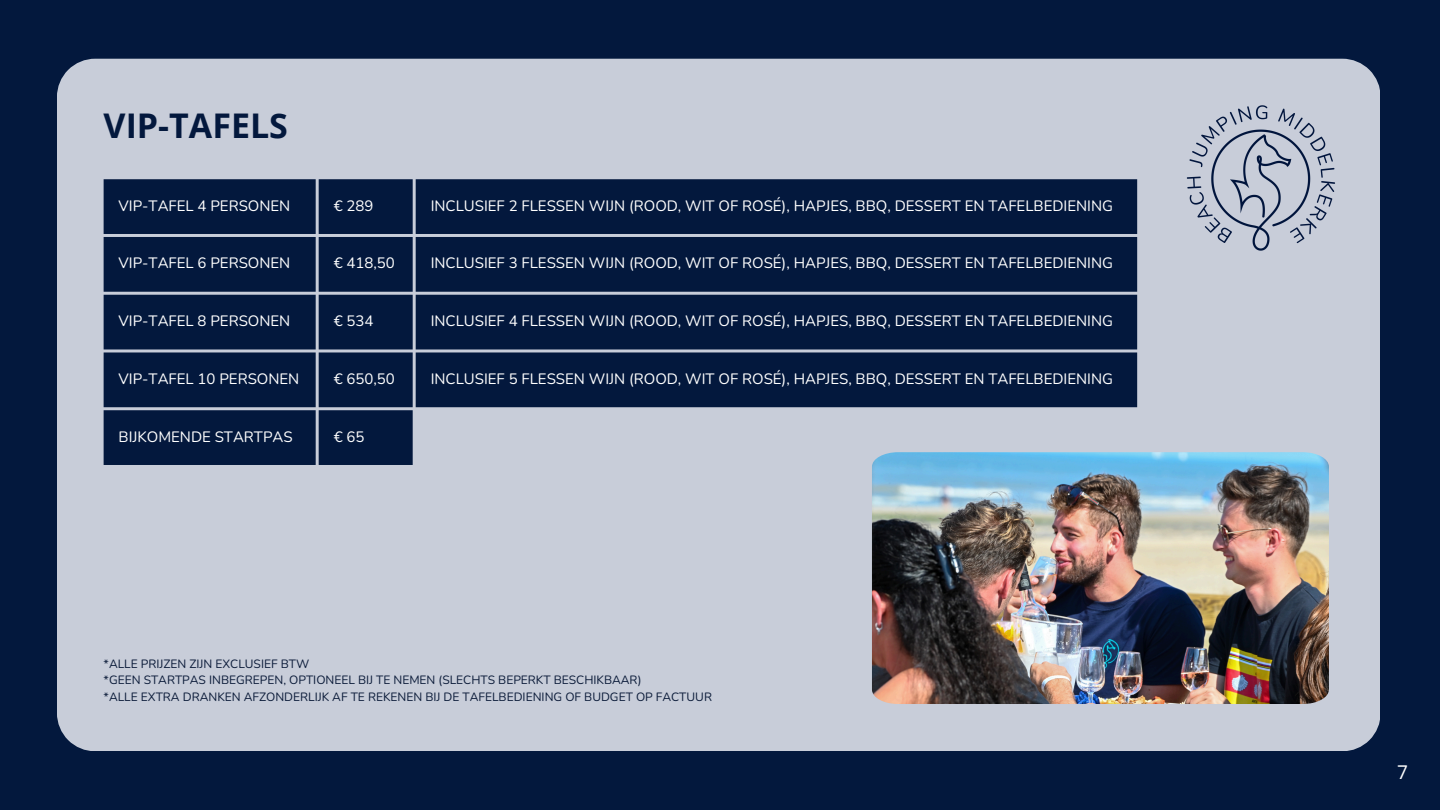
<style>
.page{position:relative;width:1440px;height:810px;background:#03183d}
.page>*{position:absolute;margin:0;border:0;box-sizing:border-box;transform-origin:0 0}
.t1{font:700 34px "Open Sans";color:#03183d}
.t2{font:19px "Open Sans";color:#fff}
.t3{font:15px "Nunito";color:#fff}
.t4{font:12px "Nunito";color:#0b1b39}
</style>
<div class="page">
<div style="left:57px;top:59px;width:1323px;height:692px;background:#c8cdd9"></div>
<svg style="left:104px;top:179px;width:1033px;height:286px"></svg>
<img style="left:872px;top:452px;width:457px;height:252px">
<img style="left:1163px;top:81px;width:196px;height:197px">
<p class="t1" style="left:104px;top:101px;width:186px">VIP-TAFELS</p>
<p class="t3" style="left:119px;top:196px;width:173px">VIP-TAFEL 4 PERSONEN</p>
<h1 class="t3" style="left:334px;top:196px;width:41px">€ 289</h1>
<p class="t3" style="left:431px;top:196px;width:684px">INCLUSIEF 2 FLESSEN WIJ N (ROOD, WIT OF ROSÉ), HAPJES, BBQ, DESSERT EN TAFELBEDIENING</p>
<p class="t3" style="left:119px;top:253px;width:173px">VIP-TAFEL 6 PERSONEN</p>
<p class="t3" style="left:334px;top:253px;width:63px">€ 418,50</p>
<p class="t3" style="left:431px;top:253px;width:684px">INCLUSIEF 3 FLESSEN WIJ N (ROOD, WIT OF ROSÉ), HAPJES, BBQ, DESSERT EN TAFELBEDIENING</p>
<p class="t3" style="left:119px;top:311px;width:173px">VIP-TAFEL 8 PERSONEN</p>
<p class="t3" style="left:334px;top:311px;width:41px">€ 534</p>
<p class="t3" style="left:431px;top:311px;width:684px">INCLUSIEF 4 FLESSEN WIJ N (ROOD, WIT OF ROSÉ), HAPJES, BBQ, DESSERT EN TAFELBEDIENING</p>
<p class="t3" style="left:119px;top:369px;width:182px">VIP-TAFEL 10 PERSONEN</p>
<p class="t3" style="left:334px;top:369px;width:63px">€ 650,50</p>
<p class="t3" style="left:431px;top:369px;width:684px">INCLUSIEF 5 FLESSEN WIJ N (ROOD, WIT OF ROSÉ), HAPJES, BBQ, DESSERT EN TAFELBEDIENING</p>
<p class="t3" style="left:119px;top:427px;width:176px">BIJ KOMENDE STARTPAS</p>
<p class="t3" style="left:334px;top:427px;width:32px">€ 65</p>
<p class="t4" style="left:104px;top:656px;width:207px">*ALLE PRIJZEN ZIJ N EXCLUSIEF BTW</p>
<p class="t4" style="left:104px;top:672px;width:539px">*GEEN STARTPAS INBEGREPEN, OPTIONEEL BIJ TE NEMEN (SLECHTS BEPERKT BESCHIKBAAR)</p>
<p class="t4" style="left:104px;top:689px;width:610px">*ALLE EXTRA DRANKEN AFZONDERLIJ K AF TE REKENEN BIJ DE TAFELBEDIENING OF BUDGET OP FACTUUR</p>
<p class="t2" style="left:1397px;top:759px;width:12px">7</p>
</div>
